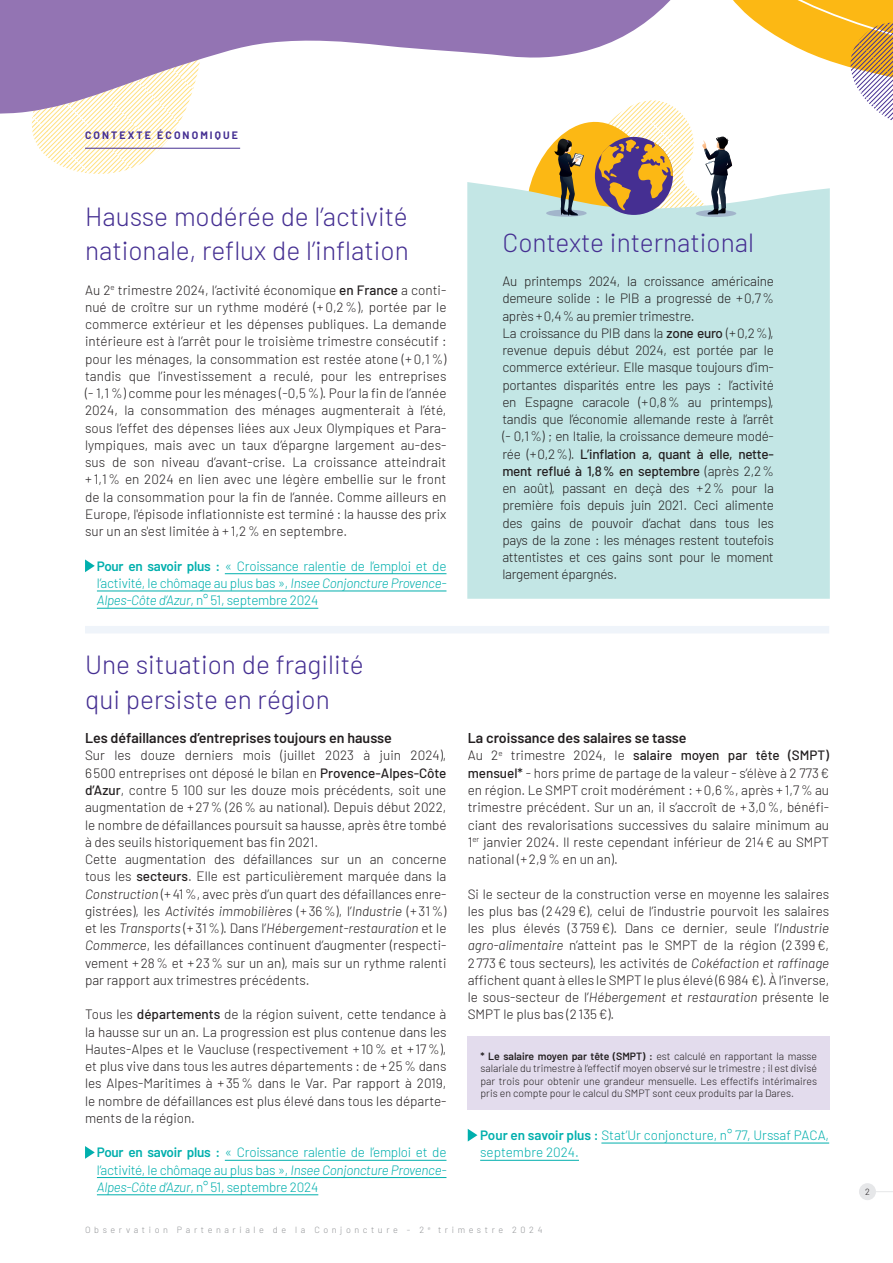
<style>
.page{position:relative;width:893px;height:1263px;background:#fff}
.page>*{position:absolute;margin:0;border:0;box-sizing:border-box;transform-origin:0 0}
.t1{font:300 26.25px/34.5px "Barlow";color:#452f92}
.t2{font:600 14.25px "Barlow";color:#231f20}
.t3{font:300 13.5px/17.2px "Barlow";letter-spacing:-.01em;color:#231f20;text-align:justify}
.t4{font:300 13.5px/17.2px "Barlow";letter-spacing:-.02em;color:#00afad;text-align:justify}
.t5{font:300 13.5px/17.2px "Barlow";color:#00afad}
.t6{font:300 10.5px/12.6px "Barlow";color:#231f20;text-align:justify}
.t7{font:700 10.5px "Barlow";letter-spacing:.2em;color:#452f92}
.t8{font:300 9px "Barlow";letter-spacing:.4em;color:#939598}
.t9{font:300 9px "Barlow";color:#231f20}
.s1{font-weight:500}
.s2{font-weight:600}
.s3{font-style:italic}
</style>
<div class="page">
<svg style="left:31px;top:118px;width:177px;height:56px"></svg>
<svg style="left:0;top:0;width:523px;height:118px;fill:#9374b3"></svg>
<hr style="left:225px;top:573px;width:221px;height:1px;background:#00afad">
<hr style="left:97px;top:591px;width:349px;height:1px;background:#00afad">
<hr style="left:97px;top:608px;width:221px;height:1px;background:#00afad">
<svg style="left:85px;top:559px;width:10px;height:13px"></svg>
<hr style="left:225px;top:1160px;width:221px;height:1px;background:#00afad">
<hr style="left:97px;top:1177px;width:349px;height:1px;background:#00afad">
<hr style="left:97px;top:1194px;width:221px;height:1px;background:#00afad">
<svg style="left:85px;top:1146px;width:10px;height:13px"></svg>
<hr style="left:601px;top:1143px;width:228px;height:1px;background:#00afad">
<hr style="left:480px;top:1160px;width:99px;height:1px;background:#00afad">
<svg style="left:468px;top:1129px;width:9px;height:12px"></svg>
<hr style="left:85px;top:148px;width:155px;height:1px;background:#452f92">
<svg style="left:876px;top:1191px;width:17px;height:1px"></svg>
<div style="left:859px;top:1183px;width:17px;height:17px;background:#e6e7e9;border-radius:50%"></div>
<div style="left:85px;top:626px;width:744px;height:7px;background:#eff4fa"></div>
<div style="left:468px;top:1036px;width:362px;height:74px;background:#e3dced"></div>
<div style="left:467px;top:182px;width:363px;height:417px;background:#c3e6e5"></div>
<svg style="left:523px;top:0;width:370px;height:331px"></svg>
<p class="t7" style="left:85px;top:128px;width:154px">CONTEXTE ÉCONOMIQUE</p>
<h1 class="t1" style="left:85px;top:197px;width:325px">Hausse modérée de l’activité nationale, reflux de l’inflation</h1>
<p class="t3" style="left:85px;top:280px;width:363px">Au 2<sup>e</sup> trimestre 2024, l’activité économique <span class="s1">en France</span> a conti&shy;nué de croître sur un rythme modéré (+0,2%), portée par le commerce extérieur et les dépenses publiques. La demande intérieure est à l’arrêt pour le troisième trimestre consécutif : pour les ménages, la consommation est restée atone (+0,1%) tandis que l’investissement a reculé, pour les entreprises (- 1,1%) comme pour les ménages (-0,5%). Pour la fin de l’année 2024, la consommation des ménages augmenterait à l’été, sous l’effet des dépenses liées aux Jeux Olympiques et Para&shy;lympiques, mais avec un taux d’épargne largement au-des&shy;sus de son niveau d’avant-crise. La croissance atteindrait + 1,1% en 2024 en lien avec une légère embellie sur le front de la consommation pour la fin de l’année. Comme ailleurs en Europe, l'épisode inflationniste est terminé : la hausse des prix sur un an s'est limitée à + 1,2% en septembre.</p>
<p class="t4" style="left:97px;top:556px;width:351px"><span class="s2">Pour en savoir plus :</span> « Croissance ralentie de l’emploi et de l’activité, le chômage au plus bas », <span class="s3">Insee Conjoncture Provence-Alpes-Côte d’Azur</span>, n° 51, septembre 2024</p>
<h1 class="t1" style="left:85px;top:645px;width:280px">Une situation de fragilité qui persiste en région</h1>
<p class="t2" style="left:85px;top:728px;width:308px">Les défaillances d’entreprises toujours en hausse</p>
<p class="t3" style="left:85px;top:746px;width:363px;text-align:left">Sur les douze derniers mois (juillet 2023 à juin 2024), 6500 entreprises ont déposé le bilan en <span class="s1">Provence-Alpes-Côte d’Azur</span>, contre 5 100 sur les douze mois précédents, soit une augmentation de +27% (26% au national). Depuis début 2022, le nombre de défaillances poursuit sa hausse, après être tombé à des seuils historiquement bas fin 2021.<br>Cette augmentation des défaillances sur un an concerne tous les <span class="s1">secteurs</span>. Elle est particulièrement marquée dans la <span class="s3">Construction</span> (+41%, avec près d’un quart des défaillances enre&shy;gistrées), les <span class="s3">Activités immobilières</span> (+36%), l’<span class="s3">Industrie</span> (+31%) et les <span class="s3">Transports</span> (+31%). Dans l’<span class="s3">Hébergement-restauration</span> et le <span class="s3">Commerce</span>, les défaillances continuent d’augmenter (respecti&shy;vement +28% et +23% sur un an), mais sur un rythme ralenti par rapport aux trimestres précédents.</p>
<p class="t3" style="left:85px;top:1005px;width:363px">Tous les <span class="s1">départements</span> de la région suivent, cette tendance à la hausse sur un an. La progression est plus contenue dans les Hautes-Alpes et le Vaucluse (respectivement +10% et +17%), et plus vive dans tous les autres départements : de +25% dans les Alpes-Maritimes à +35% dans le Var. Par rapport à 2019, le nombre de défaillances est plus élevé dans tous les départe&shy;ments de la région.</p>
<p class="t4" style="left:97px;top:1143px;width:351px"><span class="s2">Pour en savoir plus :</span> « Croissance ralentie de l’emploi et de l’activité, le chômage au plus bas », <span class="s3">Insee Conjoncture Provence-Alpes-Côte d’Azur</span>, n° 51, septembre 2024</p>
<h1 class="t1" style="left:502px;top:223px;width:253px">Contexte international</h1>
<p class="t3" style="left:502px;top:272px;width:273px;text-align:left">Au printemps 2024, la croissance américaine demeure solide : le PIB a progressé de +0,7% après +0,4% au premier trimestre.<br>La croissance du PIB dans la <span class="s1">zone euro</span> (+0,2%), revenue depuis début 2024, est portée par le commerce extérieur. Elle masque toujours d’im&shy;portantes disparités entre les pays : l’activité en Espagne caracole (+0,8% au printemps), tandis que l’économie allemande reste à l’arrêt (- 0,1%) ; en Italie, la croissance demeure modé&shy;rée (+0,2%). <span class="s1">L’inflation a, quant à elle, nette&shy;ment reflué à 1,8% en septembre</span> (après 2,2% en août), passant en deçà des +2% pour la première fois depuis juin 2021. Ceci alimente des gains de pouvoir d’achat dans tous les pays de la zone : les ménages restent toutefois attentistes et ces gains sont pour le moment largement épargnés.</p>
<p class="t2" style="left:468px;top:728px;width:220px">La croissance des salaires se tasse</p>
<p class="t3" style="left:468px;top:746px;width:363px">Au 2<sup>e</sup> trimestre 2024, le <span class="s1">salaire moyen par tête (SMPT) mensuel*</span> - hors prime de partage de la valeur - s’élève à 2 773€ en région. Le SMPT croit modérément : +0,6%, après +1,7% au trimestre précédent. Sur un an, il s’accroît de +3,0%, bénéfi&shy;ciant des revalorisations successives du salaire minimum au 1<sup>er</sup> janvier 2024. Il reste cependant inférieur de 214€ au SMPT national (+2,9% en un an).</p>
<p class="t3" style="left:468px;top:884px;width:363px">Si le secteur de la construction verse en moyenne les salaires les plus bas (2429€), celui de l’industrie pourvoit les salaires les plus élevés (3759€). Dans ce dernier, seule l’<span class="s3">Industrie agro-alimentaire</span> n’atteint pas le SMPT de la région (2399€, 2773€ tous secteurs), les activités de <span class="s3">Cokéfaction et raffinage </span>affichent quant à elles le SMPT le plus élevé (6 984 €). À l’inverse, le sous-secteur de l’<span class="s3">Hébergement et restauration</span> présente le SMPT le plus bas (2135€).</p>
<p class="t6" style="left:480px;top:1049px;width:338px"><span class="s2">* Le salaire moyen par tête (SMPT) :</span> est calculé en rapportant la masse salariale du trimestre à l’effectif moyen observé sur le trimestre ; il est divisé par trois pour obtenir une grandeur mensuelle. Les effectifs intérimaires pris en compte pour le calcul du SMPT sont ceux produits par la Dares.</p>
<p class="t5" style="left:480px;top:1125px;width:351px"><span class="s2">Pour en savoir plus :</span> Stat’Ur conjoncture, n° 77, Urssaf PACA, septembre 2024.</p>
<p class="t8" style="left:85px;top:1223px;width:459px">Observation Partenariale de la Conjoncture - 2 <sup>e</sup> trimestre 2024</p>
<p class="t9" style="left:865px;top:1185px;width:6px">2</p>
</div>
